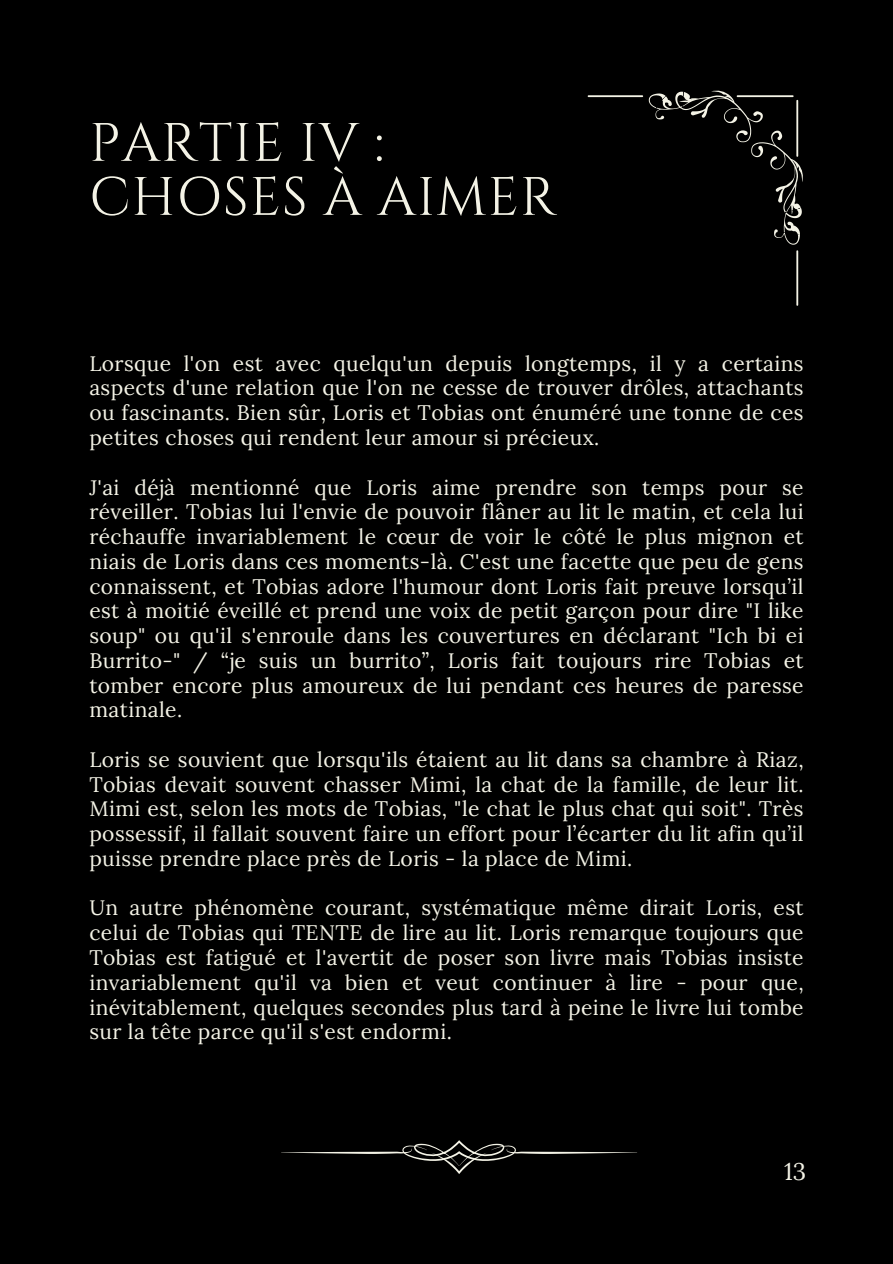
<style>
.page{position:relative;width:893px;height:1264px;background:#fff}
.page>*{position:absolute;margin:0;border:0;box-sizing:border-box;transform-origin:0 0}
.t1{font:54px "Cinzel";letter-spacing:.02em;color:#f4f3e6}
.t2{font:24px "Lora";color:#f4f3e6}
.t3{font:21px/24.8px "Lora";letter-spacing:.02em;color:#f4f3e6;text-align:justify}
</style>
<div class="page">
<div style="left:0;top:0;width:892px;height:1263px;background:#000"></div>
<svg style="left:587px;top:90px;width:216px;height:215px"></svg>
<svg style="left:281px;top:1140px;width:356px;height:33px"></svg>
<p class="t1" style="left:89px;top:108px;width:296px">PARTIE IV :</p>
<p class="t1" style="left:89px;top:162px;width:468px">CHOSES À AIMER</p>
<p class="t3" style="left:89px;top:350px;width:715px">Lorsque l'on est avec quelqu'un depuis longtemps, il y a certains aspects d'une relation que l'on ne cesse de trouver drôles, attachants ou fascinants. Bien sûr, Loris et Tobias ont énuméré une tonne de ces petites choses qui rendent leur amour si précieux.</p>
<p class="t3" style="left:89px;top:474px;width:715px">J'ai déjà mentionné que Loris aime prendre son temps pour se réveiller. Tobias lui l'envie de pouvoir flâner au lit le matin, et cela lui réchauffe invariablement le cœur de voir le côté le plus mignon et niais de Loris dans ces moments-là. C'est une facette que peu de gens connaissent, et Tobias adore l'humour dont Loris fait preuve lorsqu’il est à moitié éveillé et prend une voix de petit garçon pour dire "I like soup" ou qu'il s'enroule dans les couvertures en déclarant "Ich bi ei Burrito-" / “je suis un burrito”, Loris fait toujours rire Tobias et tomber encore plus amoureux de lui pendant ces heures de paresse matinale.</p>
<p class="t3" style="left:89px;top:746px;width:715px">Loris se souvient que lorsqu'ils étaient au lit dans sa chambre à Riaz, Tobias devait souvent chasser Mimi, la chat de la famille, de leur lit.<br>Mimi est, selon les mots de Tobias, "le chat le plus chat qui soit". Très possessif, il fallait souvent faire un effort pour l’écarter du lit afin qu’il puisse prendre place près de Loris - la place de Mimi.</p>
<p class="t3" style="left:89px;top:895px;width:715px">Un autre phénomène courant, systématique même dirait Loris, est celui de Tobias qui TENTE de lire au lit. Loris remarque toujours que Tobias est fatigué et l'avertit de poser son livre mais Tobias insiste invariablement qu'il va bien et veut continuer à lire - pour que, inévitablement, quelques secondes plus tard à peine le livre lui tombe sur la tête parce qu'il s'est endormi.</p>
<p class="t2" style="left:784px;top:1155px;width:24px">13</p>
</div>
